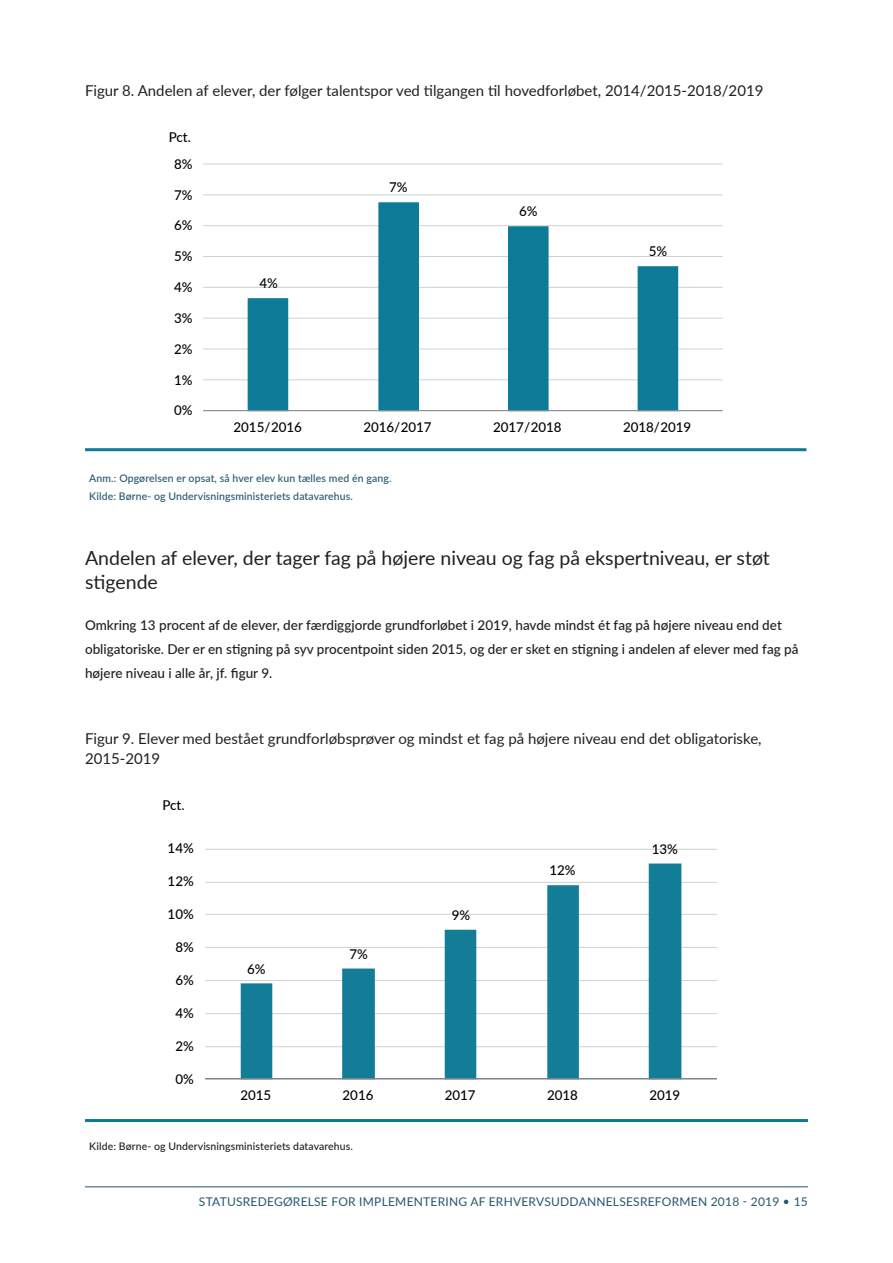
<style>
.page{position:relative;width:893px;height:1263px;background:#fff}
.page>*{position:absolute;margin:0;border:0;box-sizing:border-box;transform-origin:0 0}
.t1{font:19.5px/24px "Lato";color:#231f20}
.t2{font:15px/19.5px "Lato";color:#231f20}
.t3{font:500 13.5px/24px "Lato";color:#231f20}
.t4{font:500 13.5px "Lato";letter-spacing:-.005em;color:#000001}
.t5{font:12px "Lato";letter-spacing:.02em;color:#23576d}
.t6{font:500 10.5px "Lato";letter-spacing:.01em;color:#23576d}
.t7{font:500 10.5px "Lato";letter-spacing:.01em;color:#231f20}
</style>
<div class="page">
<hr style="left:203px;top:164px;width:520px;height:1px;background:#cfd1d0">
<hr style="left:203px;top:195px;width:520px;height:1px;background:#cfd1d0">
<hr style="left:203px;top:225px;width:520px;height:1px;background:#cfd1d0">
<hr style="left:203px;top:256px;width:520px;height:1px;background:#cfd1d0">
<hr style="left:203px;top:287px;width:520px;height:1px;background:#cfd1d0">
<hr style="left:203px;top:318px;width:520px;height:1px;background:#cfd1d0">
<hr style="left:203px;top:349px;width:520px;height:1px;background:#cfd1d0">
<hr style="left:203px;top:380px;width:520px;height:1px;background:#cfd1d0">
<svg style="left:248px;top:202px;width:430px;height:208px"></svg>
<hr style="left:203px;top:410px;width:520px;height:1px;background:#858b92">
<hr style="left:205px;top:849px;width:512px;height:1px;background:#cfd1d0">
<hr style="left:205px;top:882px;width:512px;height:1px;background:#cfd1d0">
<hr style="left:205px;top:914px;width:512px;height:1px;background:#cfd1d0">
<hr style="left:205px;top:947px;width:512px;height:1px;background:#cfd1d0">
<hr style="left:205px;top:980px;width:512px;height:1px;background:#cfd1d0">
<hr style="left:205px;top:1013px;width:512px;height:1px;background:#cfd1d0">
<hr style="left:205px;top:1046px;width:512px;height:1px;background:#cfd1d0">
<svg style="left:241px;top:863px;width:440px;height:215px"></svg>
<hr style="left:205px;top:1078px;width:512px;height:1px;background:#858b92">
<hr style="left:85px;top:448px;width:721px;height:3px;background:#0d7a98">
<hr style="left:85px;top:1119px;width:723px;height:3px;background:#0d7a98">
<hr style="left:85px;top:1186px;width:723px;height:1px;background:#23576d">
<h4 class="t2" style="left:85px;top:80px;width:680px">Figur 8. Andelen af elever, der følger talentspor ved tilgangen til hovedforløbet, 2014/2015-2018/2019</h4>
<p class="t4" style="left:169px;top:127px;width:24px">Pct.</p>
<p class="t4" style="left:174px;top:154px;width:20px">8%</p>
<p class="t4" style="left:174px;top:185px;width:20px">7%</p>
<p class="t4" style="left:174px;top:216px;width:20px">6%</p>
<p class="t4" style="left:174px;top:247px;width:20px">5%</p>
<p class="t4" style="left:174px;top:277px;width:20px">4%</p>
<p class="t4" style="left:174px;top:308px;width:20px">3%</p>
<p class="t4" style="left:174px;top:339px;width:20px">2%</p>
<p class="t4" style="left:174px;top:370px;width:20px">1%</p>
<p class="t4" style="left:174px;top:401px;width:20px">0%</p>
<p class="t4" style="left:259px;top:274px;width:20px">4%</p>
<p class="t4" style="left:389px;top:177px;width:20px">7%</p>
<p class="t4" style="left:519px;top:202px;width:20px">6%</p>
<p class="t4" style="left:649px;top:241px;width:20px">5%</p>
<p class="t4" style="left:234px;top:417px;width:70px">2015/2016</p>
<p class="t4" style="left:363px;top:417px;width:70px">2016/2017</p>
<p class="t4" style="left:493px;top:417px;width:70px">2017/2018</p>
<p class="t4" style="left:623px;top:417px;width:70px">2018/2019</p>
<p class="t6" style="left:89px;top:471px;width:304px">Anm.: Opgørelsen er opsat, så hver elev kun tælles med én gang.</p>
<p class="t6" style="left:89px;top:489px;width:265px">Kilde: Børne- og Undervisningsministeriets datavarehus.</p>
<h3 class="t1" style="left:85px;top:545px;width:686px">Andelen af elever, der tager fag på højere niveau og fag på ekspertniveau, er støt stigende</h3>
<p class="t3" style="left:85px;top:613px;width:715px">Omkring 13 procent af de elever, der færdiggjorde grundforløbet i 2019, havde mindst ét fag på højere niveau end det obligatoriske. Der er en stigning på syv procentpoint siden 2015, og der er sket en stigning i andelen af elever med fag på højere niveau i alle år, jf. figur 9.</p>
<h4 class="t2" style="left:85px;top:728px;width:678px">Figur 9. Elever med bestået grundforløbsprøver og mindst et fag på højere niveau end det obligatoriske,<br>2015-2019</h4>
<p class="t4" style="left:162px;top:795px;width:24px">Pct.</p>
<p class="t4" style="left:168px;top:838px;width:28px">14%</p>
<p class="t4" style="left:168px;top:871px;width:28px">12%</p>
<p class="t4" style="left:168px;top:904px;width:28px">10%</p>
<p class="t4" style="left:176px;top:937px;width:20px">8%</p>
<p class="t4" style="left:176px;top:970px;width:20px">6%</p>
<p class="t4" style="left:176px;top:1003px;width:20px">4%</p>
<p class="t4" style="left:176px;top:1036px;width:20px">2%</p>
<p class="t4" style="left:176px;top:1069px;width:20px">0%</p>
<p class="t4" style="left:247px;top:959px;width:20px">6%</p>
<p class="t4" style="left:349px;top:944px;width:20px">7%</p>
<p class="t4" style="left:452px;top:905px;width:20px">9%</p>
<p class="t4" style="left:549px;top:860px;width:28px">12%</p>
<p class="t4" style="left:652px;top:839px;width:28px">13%</p>
<p class="t4" style="left:240px;top:1085px;width:32px">2015</p>
<p class="t4" style="left:343px;top:1085px;width:32px">2016</p>
<p class="t4" style="left:445px;top:1085px;width:32px">2017</p>
<p class="t4" style="left:547px;top:1085px;width:32px">2018</p>
<p class="t4" style="left:649px;top:1085px;width:32px">2019</p>
<p class="t7" style="left:89px;top:1139px;width:265px">Kilde: Børne- og Undervisningsministeriets datavarehus.</p>
<p class="t5" style="left:199px;top:1193px;width:610px">STATUSREDEGØRELSE FOR IMPLEMENTERING AF ERHVERVSUDDANNELSESREFORMEN 2018 - 2019 • 15</p>
</div>
